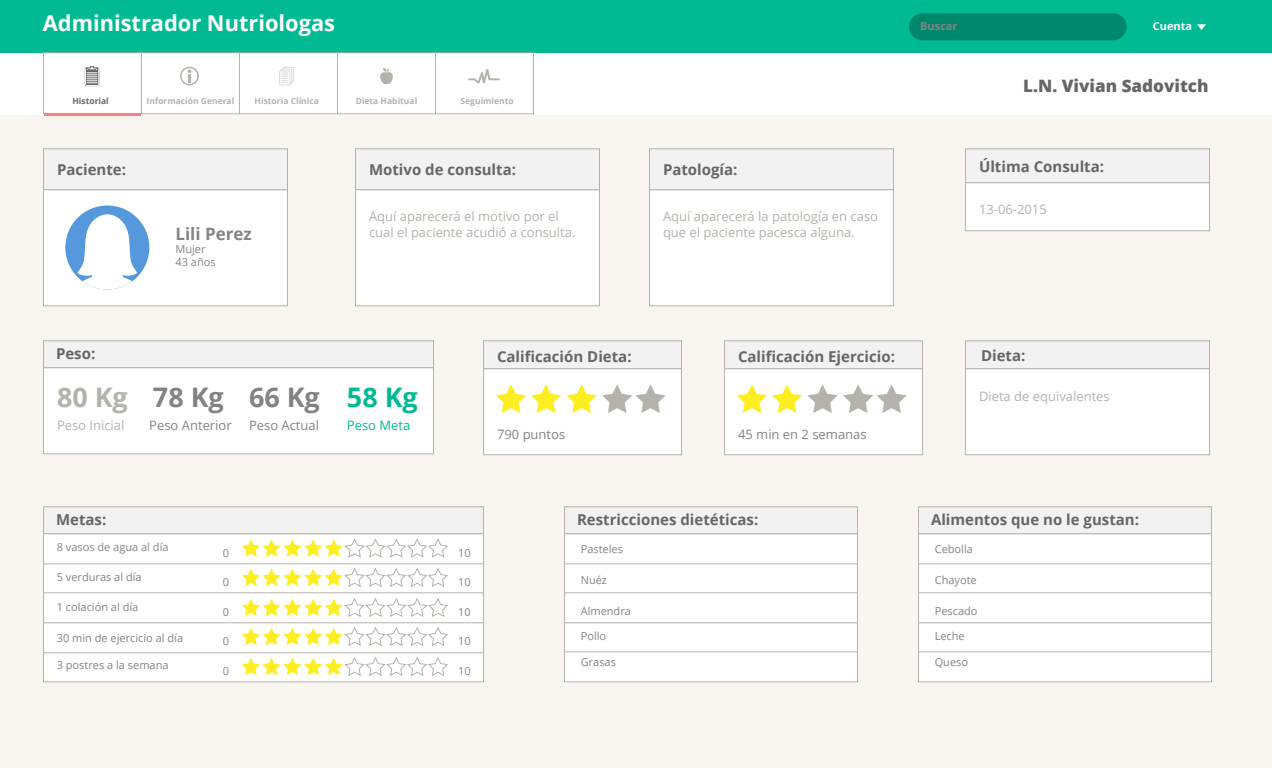
<style>
.page{position:relative;width:1272px;height:768px;background:#fff}
.page>*{position:absolute;margin:0;border:0;box-sizing:border-box;transform-origin:0 0}
.t1{font:700 26.9px "Open Sans";color:#838383}
.t2{font:700 21.8px "Open Sans";color:#fff}
.t3{font:800 17.1px "Open Sans";color:#666}
.t4{font:700 17px "Open Sans";color:#838383}
.t5{font:700 15px "Open Sans";color:#666}
.t6{font:13px/15.6px "Open Sans";color:#b5b2ac}
.t7{font:13px "Open Sans";color:#838383}
.t8{font:13px "Open Sans";color:#00ba93}
.t9{font:11px/13.2px "Open Sans";color:#838383}
.t10{font:700 11px "Open Sans";color:#fff}
.t11{font:700 11px "Open Sans";color:#838383}
.t12{font:700 8.5px "Open Sans";color:#b5b2ac}
.t13{font:700 8.5px "Open Sans";color:#666}
.s1{color:#b5b2ac}
.s2{color:#00ba93}
</style>
<div class="page">
<div style="left:0;top:115px;width:1272px;height:653px;background:#f9f6f2"></div>
<div style="left:0;top:0;width:1272px;height:53px;background:#00ba93"></div>
<svg style="left:1197px;top:24px;width:9px;height:6px"></svg>
<div style="left:43px;top:52px;width:99px;height:62px;border:1px solid #b5b2ac"></div>
<div style="left:141px;top:52px;width:99px;height:62px;border:1px solid #b5b2ac"></div>
<div style="left:239px;top:52px;width:99px;height:62px;border:1px solid #b5b2ac"></div>
<div style="left:337px;top:52px;width:99px;height:62px;border:1px solid #b5b2ac"></div>
<div style="left:435px;top:52px;width:99px;height:62px;border:1px solid #b5b2ac"></div>
<hr style="left:44px;top:113px;width:97px;height:3px;background:#ff7d7a">
<svg style="left:85px;top:66px;width:14px;height:20px"></svg>
<svg style="left:180px;top:67px;width:19px;height:18px"></svg>
<svg style="left:280px;top:67px;width:14px;height:18px"></svg>
<svg style="left:468px;top:69px;width:32px;height:15px"></svg>
<svg style="left:380px;top:68px;width:13px;height:16px"></svg>
<div style="left:43px;top:148px;width:245px;height:42px;background:#f2f2f2;border:1px solid #b5b2ac"></div>
<div style="left:43px;top:189px;width:245px;height:117px;background:#fff;border:1px solid #b5b2ac"></div>
<div style="left:355px;top:148px;width:245px;height:42px;background:#f2f2f2;border:1px solid #b5b2ac"></div>
<div style="left:355px;top:189px;width:245px;height:117px;background:#fff;border:1px solid #b5b2ac"></div>
<div style="left:65px;top:206px;width:84px;height:83px;background:#5599dc;border-radius:50%"></div>
<svg style="left:71px;top:214px;width:73px;height:75px"></svg>
<div style="left:43px;top:340px;width:391px;height:28px;background:#f2f2f2;border:1px solid #b5b2ac"></div>
<div style="left:43px;top:367px;width:391px;height:87px;background:#fff;border:1px solid #b5b2ac"></div>
<div style="left:43px;top:506px;width:441px;height:28px;background:#f2f2f2;border:1px solid #b5b2ac"></div>
<div style="left:43px;top:533px;width:441px;height:149px;background:#fff;border:1px solid #b5b2ac"></div>
<div style="left:649px;top:148px;width:245px;height:42px;background:#f2f2f2;border:1px solid #b5b2ac"></div>
<div style="left:649px;top:189px;width:245px;height:117px;background:#fff;border:1px solid #b5b2ac"></div>
<div style="left:483px;top:340px;width:199px;height:29px;background:#f2f2f2;border:1px solid #b5b2ac"></div>
<div style="left:483px;top:368px;width:199px;height:87px;background:#fff;border:1px solid #b5b2ac"></div>
<div style="left:965px;top:340px;width:245px;height:29px;background:#f2f2f2;border:1px solid #b5b2ac"></div>
<div style="left:965px;top:368px;width:245px;height:87px;background:#fff;border:1px solid #b5b2ac"></div>
<div style="left:965px;top:148px;width:245px;height:35px;background:#f2f2f2;border:1px solid #b5b2ac"></div>
<div style="left:965px;top:182px;width:245px;height:49px;background:#fff;border:1px solid #b5b2ac"></div>
<svg style="left:496px;top:384px;width:170px;height:29px"></svg>
<div style="left:724px;top:340px;width:199px;height:29px;background:#f2f2f2;border:1px solid #b5b2ac"></div>
<div style="left:724px;top:368px;width:199px;height:87px;background:#fff;border:1px solid #b5b2ac"></div>
<svg style="left:737px;top:384px;width:170px;height:29px"></svg>
<svg style="left:242px;top:538px;width:206px;height:20px"></svg>
<svg style="left:242px;top:568px;width:206px;height:19px"></svg>
<svg style="left:242px;top:598px;width:206px;height:19px"></svg>
<svg style="left:242px;top:627px;width:206px;height:19px"></svg>
<svg style="left:242px;top:657px;width:206px;height:19px"></svg>
<hr style="left:43px;top:563px;width:440px;height:1px;background:#b5b2ac">
<hr style="left:43px;top:622px;width:440px;height:1px;background:#b5b2ac">
<hr style="left:43px;top:592px;width:440px;height:1px;background:#b5b2ac">
<hr style="left:43px;top:652px;width:440px;height:1px;background:#b5b2ac">
<div style="left:564px;top:506px;width:294px;height:28px;background:#f2f2f2;border:1px solid #b5b2ac"></div>
<div style="left:564px;top:533px;width:294px;height:149px;background:#fff;border:1px solid #b5b2ac"></div>
<hr style="left:564px;top:563px;width:293px;height:1px;background:#b5b2ac">
<hr style="left:564px;top:622px;width:293px;height:1px;background:#b5b2ac">
<hr style="left:564px;top:592px;width:293px;height:1px;background:#b5b2ac">
<hr style="left:564px;top:651px;width:293px;height:1px;background:#b5b2ac">
<div style="left:918px;top:506px;width:294px;height:28px;background:#f2f2f2;border:1px solid #b5b2ac"></div>
<div style="left:918px;top:533px;width:294px;height:149px;background:#fff;border:1px solid #b5b2ac"></div>
<hr style="left:918px;top:563px;width:293px;height:1px;background:#b5b2ac">
<hr style="left:918px;top:622px;width:293px;height:1px;background:#b5b2ac">
<hr style="left:918px;top:592px;width:293px;height:1px;background:#b5b2ac">
<hr style="left:918px;top:651px;width:293px;height:1px;background:#b5b2ac">
<div style="left:909px;top:13px;width:218px;height:27px;background:#00886c;border-radius:14px"></div>
<h2 class="t2" style="left:43px;top:8px;width:294px">Administrador Nutriologas</h2>
<p class="t10" style="left:1153px;top:18px;width:41px">Cuenta</p>
<p class="t11" style="left:920px;top:18px;width:39px">Buscar</p>
<p class="t13" style="left:72px;top:95px;width:38px">Historial</p>
<p class="t12" style="left:147px;top:95px;width:89px">Información General</p>
<p class="t12" style="left:255px;top:95px;width:66px">Historia Clínica</p>
<p class="t12" style="left:356px;top:95px;width:63px">Dieta Habitual</p>
<p class="t12" style="left:461px;top:95px;width:55px">Seguimiento</p>
<h3 class="t5" style="left:57px;top:159px;width:71px">Paciente:</h3>
<h3 class="t5" style="left:369px;top:159px;width:149px">Motivo de consulta:</h3>
<h3 class="t4" style="left:176px;top:222px;width:78px">Lili Perez</h3>
<p class="t9" style="left:176px;top:242px;width:42px">Mujer<br>43 años</p>
<p class="t6" style="left:369px;top:208px;width:208px">Aquí aparecerá el motivo por el cual el paciente acudió a consulta.</p>
<h3 class="t5" style="left:663px;top:159px;width:76px">Patología:</h3>
<p class="t6" style="left:663px;top:208px;width:217px">Aquí aparecerá la patología en caso que el paciente pacesca alguna.</p>
<h3 class="t5" style="left:56px;top:343px;width:41px">Peso:</h3>
<h1 class="t1" style="left:57px;top:378px;width:362px"><span class="s1">80 Kg</span> 78 Kg 66 Kg <span class="s2">58 Kg</span></h1>
<p class="t7" style="left:149px;top:416px;width:84px">Peso Anterior</p>
<p class="t7" style="left:249px;top:416px;width:72px">Peso Actual</p>
<p class="t8" style="left:347px;top:416px;width:65px">Peso Meta</p>
<p class="t6" style="left:57px;top:417px;width:69px">Peso Inicial</p>
<h3 class="t5" style="left:497px;top:346px;width:136px">Calificación Dieta:</h3>
<p class="t7" style="left:497px;top:426px;width:70px">790 puntos</p>
<h3 class="t5" style="left:738px;top:346px;width:159px">Calificación Ejercicio:</h3>
<p class="t7" style="left:738px;top:426px;width:130px">45 min en 2 semanas</p>
<h3 class="t5" style="left:56px;top:509px;width:52px">Metas:</h3>
<p class="t9" style="left:57px;top:540px;width:113px">8 vasos de agua al día</p>
<p class="t9" style="left:57px;top:571px;width:86px">5 verduras al día</p>
<p class="t9" style="left:57px;top:601px;width:83px">1 colación al día</p>
<p class="t9" style="left:57px;top:632px;width:128px">30 min de ejercicio al día</p>
<p class="t9" style="left:57px;top:658px;width:113px">3 postres a la semana</p>
<p class="t9" style="left:223px;top:546px;width:8px">0</p>
<p class="t9" style="left:458px;top:546px;width:14px">10</p>
<p class="t9" style="left:223px;top:575px;width:8px">0</p>
<p class="t9" style="left:458px;top:575px;width:14px">10</p>
<p class="t9" style="left:223px;top:605px;width:8px">0</p>
<p class="t9" style="left:458px;top:605px;width:14px">10</p>
<p class="t9" style="left:223px;top:634px;width:8px">0</p>
<p class="t9" style="left:458px;top:634px;width:14px">10</p>
<p class="t9" style="left:223px;top:664px;width:8px">0</p>
<p class="t9" style="left:458px;top:664px;width:14px">10</p>
<h3 class="t5" style="left:577px;top:509px;width:183px">Restricciones dietéticas:</h3>
<p class="t9" style="left:581px;top:542px;width:44px">Pasteles</p>
<p class="t9" style="left:581px;top:574px;width:28px">Nuéz</p>
<p class="t9" style="left:581px;top:604px;width:52px">Almendra</p>
<p class="t9" style="left:581px;top:629px;width:27px">Pollo</p>
<p class="t9" style="left:581px;top:655px;width:37px">Grasas</p>
<h3 class="t3" style="left:1023px;top:73px;width:187px">L.N. Vivian Sadovitch</h3>
<h3 class="t5" style="left:979px;top:156px;width:127px">Última Consulta:</h3>
<p class="t6" style="left:979px;top:201px;width:69px">13-06-2015</p>
<h3 class="t5" style="left:981px;top:345px;width:46px">Dieta:</h3>
<p class="t6" style="left:979px;top:388px;width:132px">Dieta de equivalentes</p>
<h3 class="t5" style="left:931px;top:509px;width:210px">Alimentos que no le gustan:</h3>
<p class="t9" style="left:935px;top:542px;width:40px">Cebolla</p>
<p class="t9" style="left:935px;top:574px;width:44px">Chayote</p>
<p class="t9" style="left:935px;top:604px;width:44px">Pescado</p>
<p class="t9" style="left:935px;top:629px;width:32px">Leche</p>
<p class="t9" style="left:935px;top:655px;width:35px">Queso</p>
</div>
